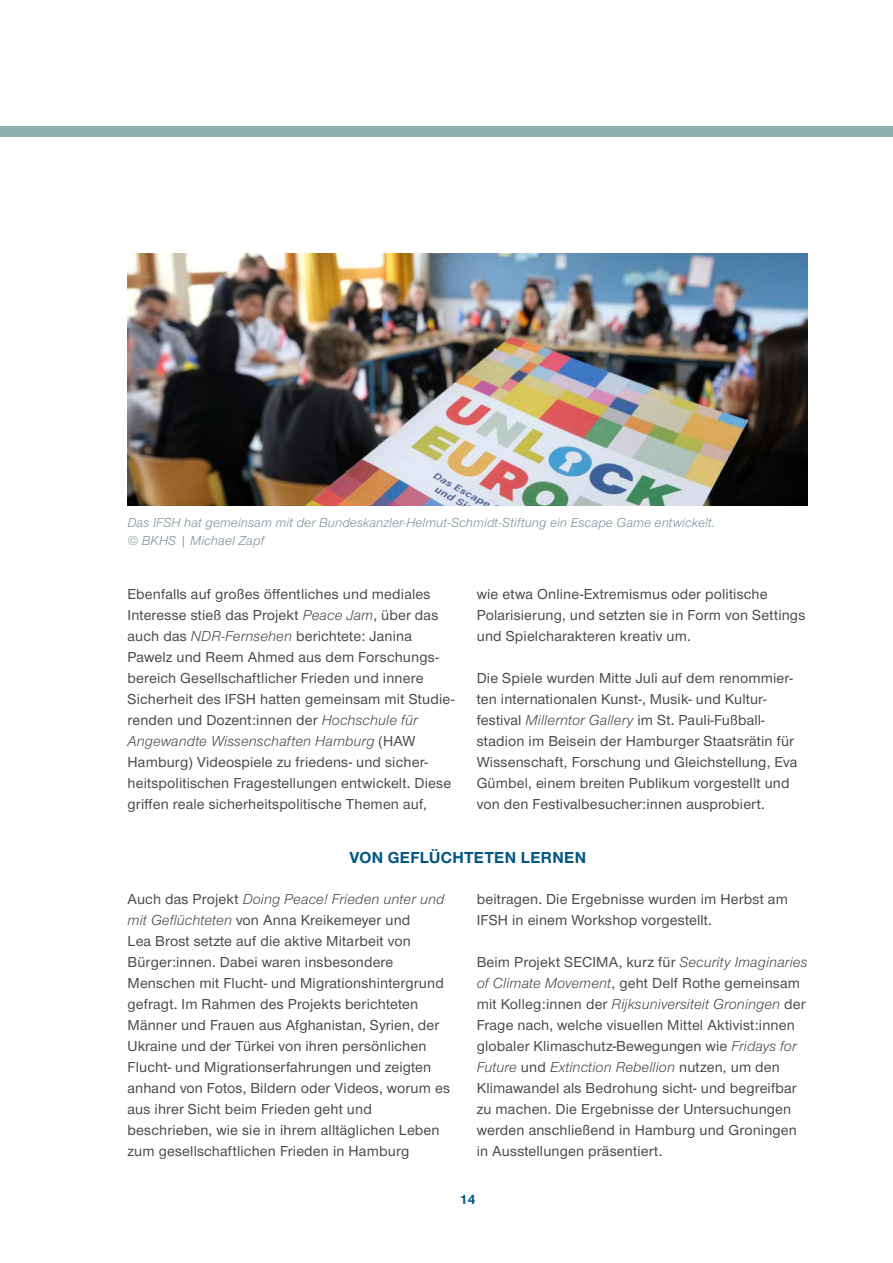
<style>
.page{position:relative;width:893px;height:1263px;background:#fff}
.page>*{position:absolute;margin:0;border:0;box-sizing:border-box;transform-origin:0 0}
.JB_Überschrift_4__Zwischenüberschrift_bl{font:700 16.5px "Nimbus San Nov";letter-spacing:.02em;color:#005782}
.JB_Fließtext__zweispaltig__mit_Abstand{font:500 15px/21px "Nimbus Sans Novus";letter-spacing:.01em;color:#494948}
.JB_Bildunterschrift{font:italic 13.5px/18px "Nimbus San Nov";letter-spacing:.01em;color:#7e9097}
.t1{font:700 13.5px "Nimbus San Nov";color:#005782}
.s1{font-family:"Nimbus San Nov";font-weight:400;font-style:italic}
</style>
<div class="page">
<div style="left:0;top:127px;width:893px;height:10px;background:#8cb2af"></div>
<img style="left:128px;top:253px;width:680px;height:252px">
<p class="JB_Bildunterschrift" style="left:128px;top:513px;width:589px">Das IFSH hat gemeinsam mit der Bundeskanzler-Helmut-Schmidt-Stiftung ein Escape Game entwickelt. © BKHS | Michael Zapf</p>
<p class="JB_Fließtext__zweispaltig__mit_Abstand" style="left:128px;top:583px;width:328px">Ebenfalls auf großes öffentliches und mediales Interesse stieß das Projekt <span class="s1">Peace Jam</span>, über das auch das <span class="s1">NDR-Fernsehen</span> berichtete: Janina Pawelz und Reem Ahmed aus dem Forschungs&shy;bereich Gesellschaftlicher Frieden und innere Sicherheit des IFSH hatten gemeinsam mit Studie&shy;renden und Dozent:innen der <span class="s1">Hochschule für Angewandte Wissenschaften Hamburg</span> (HAW Hamburg) Videospiele zu friedens- und sicher&shy;heitspolitischen Fragestellungen entwickelt. Diese griffen reale sicherheitspolitische Themen auf,</p>
<p class="JB_Fließtext__zweispaltig__mit_Abstand" style="left:477px;top:583px;width:330px">wie etwa Online-Extremismus oder politische<br>Polarisierung, und setzten sie in Form von Settings und Spielcharakteren kreativ um.</p>
<p class="JB_Fließtext__zweispaltig__mit_Abstand" style="left:477px;top:667px;width:322px">Die Spiele wurden Mitte Juli auf dem renommier&shy;ten internationalen Kunst-, Musik- und Kultur&shy;festival <span class="s1">Millerntor Gallery</span> im St. Pauli-Fußball&shy;stadion im Beisein der Hamburger Staatsrätin für Wissenschaft, Forschung und Gleichstellung, Eva Gümbel, einem breiten Publikum vorgestellt und von den Festivalbesucher:innen ausprobiert.</p>
<p class="JB_Überschrift_4__Zwischenüberschrift_bl" style="left:349px;top:846px;width:238px">VON GEFLÜCHTETEN LERNEN</p>
<p class="JB_Fließtext__zweispaltig__mit_Abstand" style="left:128px;top:888px;width:324px">Auch das Projekt <span class="s1">Doing Peace! Frieden unter und mit Geflüchteten</span> von Anna Kreikemeyer und<br>Lea Brost setzte auf die aktive Mitarbeit von Bürger:innen. Dabei waren insbesondere Menschen mit Flucht- und Migrationshintergrund gefragt. Im Rahmen des Projekts berichteten Männer und Frauen aus Afghanistan, Syrien, der Ukraine und der Türkei von ihren persönlichen Flucht- und Migrationserfahrungen und zeigten anhand von Fotos, Bildern oder Videos, worum es aus ihrer Sicht beim Frieden geht und beschrieben, wie sie in ihrem alltäglichen Leben zum gesellschaftlichen Frieden in Hamburg</p>
<p class="JB_Fließtext__zweispaltig__mit_Abstand" style="left:477px;top:888px;width:313px">beitragen. Die Ergebnisse wurden im Herbst am<br>IFSH in einem Workshop vorgestellt.</p>
<p class="JB_Fließtext__zweispaltig__mit_Abstand" style="left:477px;top:951px;width:332px">Beim Projekt SECIMA, kurz für <span class="s1">Security Imaginaries of Climate Movement</span>, geht Delf Rothe gemeinsam mit Kolleg:innen der <span class="s1">Rijksuniversiteit Groningen</span> der Frage nach, welche visuellen Mittel Aktivist:innen globaler Klimaschutz-Bewegungen wie <span class="s1">Fridays for Future</span> und <span class="s1">Extinction Rebellion</span> nutzen, um den Klimawandel als Bedrohung sicht- und begreifbar zu machen. Die Ergebnisse der Untersuchungen werden anschließend in Hamburg und Groningen in Ausstellungen präsentiert.</p>
<p class="t1" style="left:460px;top:1190px;width:17px">14</p>
</div>
